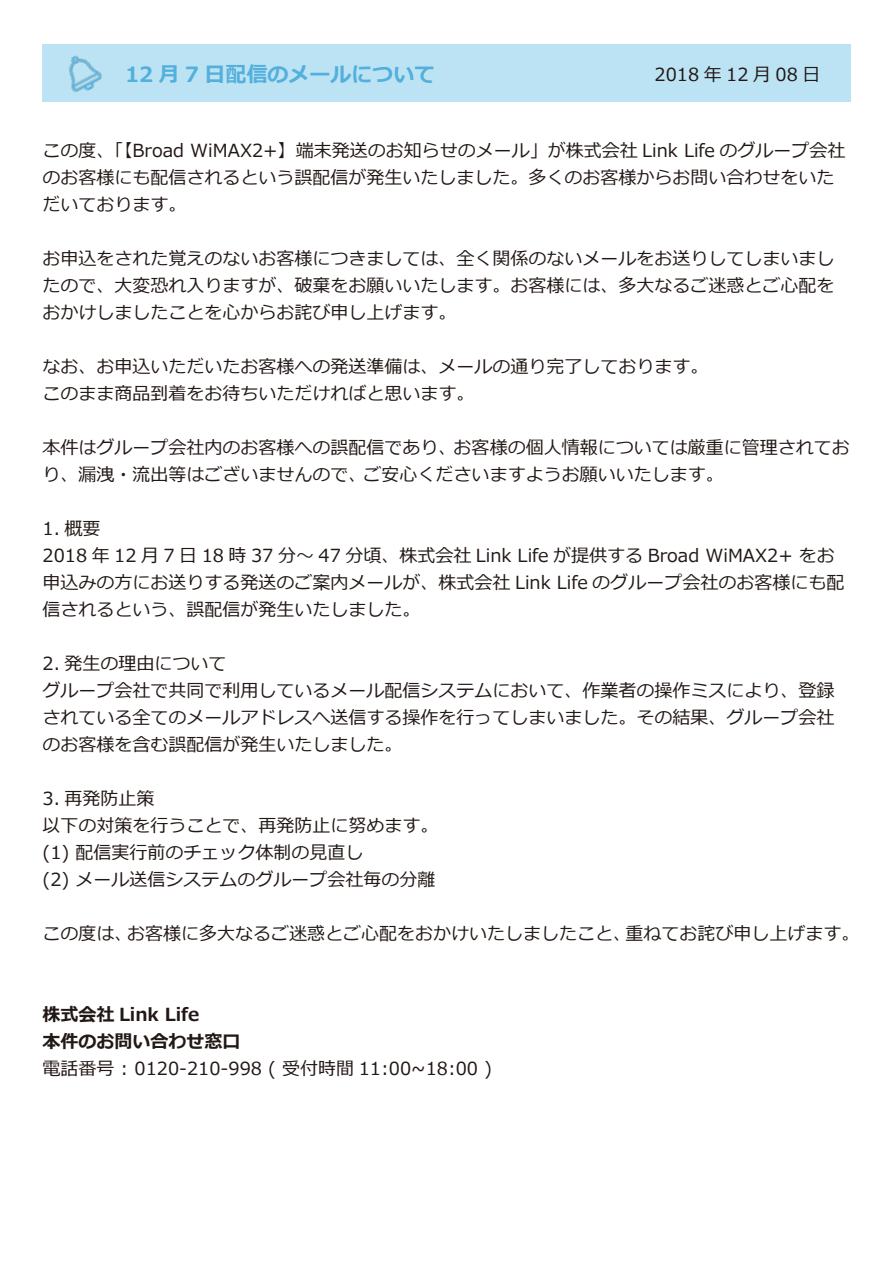
<style>
.page{position:relative;width:893px;height:1263px;background:#fff}
.page>*{position:absolute;margin:0;border:0;box-sizing:border-box;transform-origin:0 0}
.t1{font:700 21px "Meiryo";color:#53afdc}
.t2{font:18px/27px "Meiryo";color:#221815}
.t3{font:700 18px/27px "Meiryo";color:#221815}
</style>
<div class="page">
<div style="left:42px;top:44px;width:808px;height:57px;background:#bce3f4"></div>
<img style="left:69px;top:55px;width:33px;height:37px">
<p class="t1" style="left:125px;top:59px;width:312px">12 月 7 日配信のメールについて</p>
<p class="t2" style="left:655px;top:62px;width:167px">2018 年 12 月 08 日</p>
<p class="t2" style="left:43px;top:138px;width:804px">この度、「【Broad WiMAX2+】端末発送のお知らせのメール」が株式会社 Link Life のグループ会社のお客様にも配信されるという誤配信が発生いたしました。多くのお客様からお問い合わせをいただいております。</p>
<p class="t2" style="left:43px;top:246px;width:793px;text-align:justify">お申込をされた覚えのないお客様につきましては、全く関係のないメールをお送りしてしまいましたので、大変恐れ入りますが、破棄をお願いいたします。お客様には、多大なるご迷惑とご心配をおかけしましたことを心からお詫び申し上げます。</p>
<p class="t2" style="left:43px;top:354px;width:667px">なお、お申込いただいたお客様への発送準備は、メールの通り完了しております。このまま商品到着をお待ちいただければと思います。</p>
<p class="t2" style="left:43px;top:435px;width:809px">本件はグループ会社内のお客様への誤配信であり、お客様の個人情報については厳重に管理されており、漏洩・流出等はございませんので、ご安心くださいますようお願いいたします。</p>
<p class="t2" style="left:43px;top:516px;width:803px">1. 概要<br>2018 年 12 月 7 日 18 時 37 分～ 47 分頃、株式会社 Link Life が提供する Broad WiMAX2+ をお申込みの方にお送りする発送のご案内メールが、株式会社 Link Life のグループ会社のお客様にも配信されるという、誤配信が発生いたしました。</p>
<p class="t2" style="left:43px;top:651px;width:793px">2. 発生の理由について<br>グループ会社で共同で利用しているメール配信システムにおいて、作業者の操作ミスにより、登録されている全てのメールアドレスへ送信する操作を行ってしまいました。その結果、グループ会社のお客様を含む誤配信が発生いたしました。</p>
<p class="t2" style="left:43px;top:786px;width:397px">3. 再発防止策<br>以下の対策を行うことで、再発防止に努めます。(1) 配信実行前のチェック体制の見直し<br>(2) メール送信システムのグループ会社毎の分離</p>
<p class="t2" style="left:43px;top:921px;width:818px">この度は、お客様に多大なるご迷惑とご心配をおかけいたしましたこと、重ねてお詫び申し上げます。</p>
<p class="t3" style="left:43px;top:1002px;width:199px">株式会社 Link Life<br>本件のお問い合わせ窓口</p>
<p class="t2" style="left:43px;top:1056px;width:451px">電話番号 : 0120-210-998 ( 受付時間 11:00~18:00 )</p>
</div>
